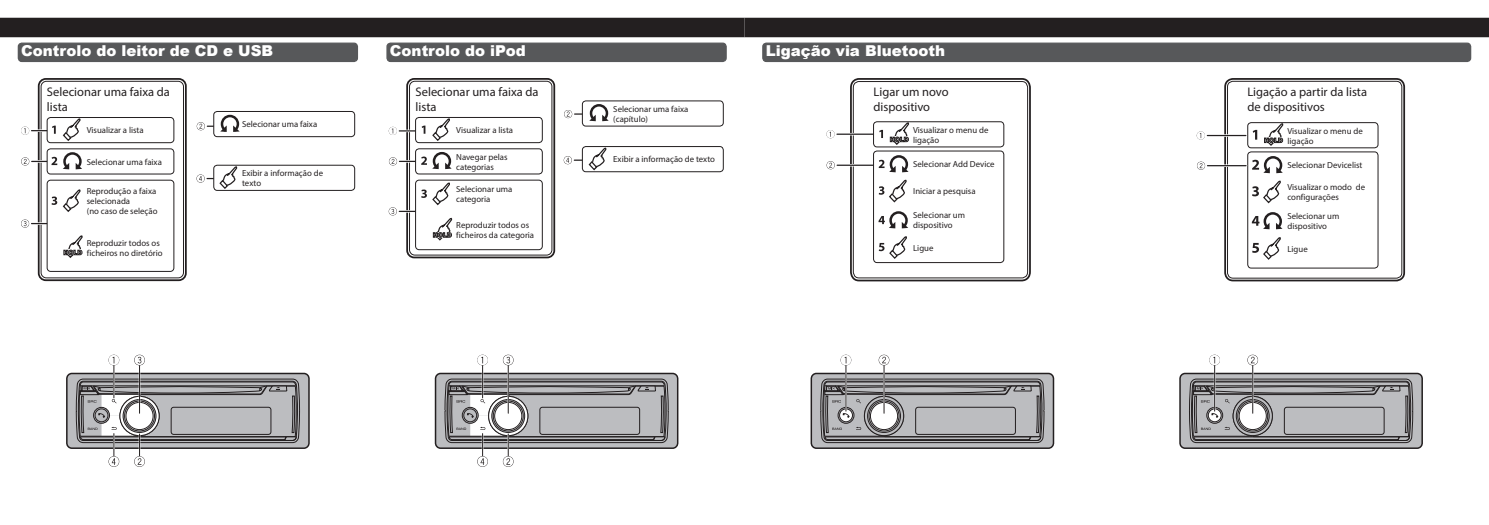
<style>
.page{position:relative;width:1489px;height:525px;background:#fff}
.page>*{position:absolute;margin:0;border:0;box-sizing:border-box;transform-origin:0 0}
.L2{font:900 15px "Arial";color:#fff}
.L3{font:12.5px/15px "Myriad Pro";color:#231f20}
.Ill_B{font:8.75px/10px "Myriad Pro";color:#231f20}
</style>
<div class="page">
<div style="left:0;top:18px;width:1488px;height:19px;background:#231f20"></div>
<div style="left:406px;top:78px;width:149px;height:180px;border:2px solid #231f20;border-radius:7px"></div>
<div style="left:409px;top:81px;width:143px;height:174px;border:1px solid #231f20;border-radius:5px"></div>
<hr style="left:574px;top:159px;width:39px;height:2px;background:#231f20">
<hr style="left:574px;top:113px;width:39px;height:2px;background:#231f20">
<div style="left:582px;top:146px;width:141px;height:26px;background:#fff;border-radius:4px"></div>
<div style="left:582px;top:146px;width:141px;height:26px;border:1px solid #231f20;border-radius:4px"></div>
<div style="left:582px;top:101px;width:141px;height:25px;background:#fff;border-radius:4px"></div>
<div style="left:582px;top:100px;width:141px;height:26px;border:1px solid #231f20;border-radius:4px"></div>
<hr style="left:399px;top:130px;width:39px;height:2px;background:#fff">
<hr style="left:399px;top:130px;width:39px;height:1px;background:#231f20">
<div style="left:415px;top:117px;width:127px;height:25px;background:#fff;border-radius:4px"></div>
<div style="left:415px;top:117px;width:127px;height:26px;border:1px solid #231f20;border-radius:4px"></div>
<hr style="left:399px;top:160px;width:39px;height:2px;background:#fff">
<hr style="left:399px;top:161px;width:39px;height:1px;background:#231f20">
<hr style="left:399px;top:210px;width:39px;height:2px;background:#fff">
<hr style="left:399px;top:211px;width:39px;height:1px;background:#231f20">
<div style="left:415px;top:149px;width:127px;height:25px;background:#fff;border-radius:4px"></div>
<div style="left:415px;top:148px;width:127px;height:26px;border:1px solid #231f20;border-radius:4px"></div>
<div style="left:415px;top:179px;width:127px;height:71px;border:1px solid #231f20;border-radius:4px"></div>
<svg style="left:587px;top:147px;width:20px;height:24px"></svg>
<svg style="left:431px;top:118px;width:20px;height:24px"></svg>
<svg style="left:589px;top:104px;width:20px;height:18px"></svg>
<svg style="left:389px;top:127px;width:8px;height:8px"></svg>
<svg style="left:389px;top:157px;width:8px;height:8px"></svg>
<svg style="left:564px;top:110px;width:8px;height:8px"></svg>
<svg style="left:389px;top:207px;width:8px;height:8px"></svg>
<svg style="left:563px;top:156px;width:9px;height:8px"></svg>
<svg style="left:422px;top:125px;width:3px;height:9px"></svg>
<svg style="left:421px;top:152px;width:31px;height:18px"></svg>
<svg style="left:415px;top:180px;width:127px;height:69px"></svg>
<div style="left:38px;top:78px;width:149px;height:203px;border:2px solid #231f20;border-radius:7px"></div>
<div style="left:41px;top:81px;width:143px;height:197px;border:1px solid #231f20;border-radius:5px"></div>
<hr style="left:207px;top:178px;width:38px;height:1px;background:#231f20">
<hr style="left:207px;top:125px;width:39px;height:2px;background:#231f20">
<div style="left:214px;top:165px;width:140px;height:25px;background:#fff;border-radius:4px"></div>
<div style="left:213px;top:165px;width:142px;height:26px;border:1px solid #231f20;border-radius:4px"></div>
<div style="left:214px;top:111px;width:140px;height:26px;background:#fff;border-radius:4px"></div>
<div style="left:213px;top:111px;width:142px;height:26px;border:1px solid #231f20;border-radius:4px"></div>
<hr style="left:32px;top:222px;width:38px;height:3px;background:#fff">
<hr style="left:32px;top:223px;width:38px;height:1px;background:#231f20">
<hr style="left:32px;top:160px;width:38px;height:3px;background:#fff">
<hr style="left:32px;top:161px;width:38px;height:1px;background:#231f20">
<hr style="left:32px;top:129px;width:38px;height:3px;background:#fff">
<hr style="left:32px;top:130px;width:38px;height:1px;background:#231f20">
<div style="left:47px;top:117px;width:127px;height:26px;background:#fff;border-radius:4px"></div>
<div style="left:47px;top:117px;width:127px;height:26px;border:1px solid #231f20;border-radius:4px"></div>
<div style="left:47px;top:149px;width:127px;height:25px;background:#fff;border-radius:4px"></div>
<div style="left:47px;top:148px;width:127px;height:26px;border:1px solid #231f20;border-radius:4px"></div>
<svg style="left:218px;top:166px;width:20px;height:24px"></svg>
<svg style="left:220px;top:114px;width:20px;height:18px"></svg>
<svg style="left:62px;top:118px;width:20px;height:24px"></svg>
<svg style="left:21px;top:126px;width:8px;height:9px"></svg>
<svg style="left:21px;top:157px;width:8px;height:8px"></svg>
<svg style="left:21px;top:219px;width:8px;height:8px"></svg>
<svg style="left:196px;top:174px;width:9px;height:8px"></svg>
<svg style="left:52px;top:126px;width:4px;height:8px"></svg>
<svg style="left:51px;top:152px;width:31px;height:18px"></svg>
<svg style="left:197px;top:122px;width:8px;height:8px"></svg>
<svg style="left:47px;top:180px;width:127px;height:91px"></svg>
<svg style="left:850px;top:78px;width:181px;height:204px"></svg>
<div style="left:853px;top:81px;width:174px;height:197px;border:1px solid #231f20;border-radius:6px"></div>
<hr style="left:837px;top:164px;width:38px;height:2px;background:#231f20">
<hr style="left:837px;top:133px;width:38px;height:2px;background:#231f20">
<div style="left:873px;top:122px;width:130px;height:25px;background:#fff;border-radius:4px"></div>
<div style="left:873px;top:121px;width:131px;height:26px;border:1px solid #231f20;border-radius:4px"></div>
<div style="left:873px;top:151px;width:130px;height:111px;background:#fff;border-radius:4px"></div>
<div style="left:873px;top:150px;width:131px;height:113px;border:1px solid #231f20;border-radius:4px"></div>
<svg style="left:889px;top:122px;width:21px;height:24px"></svg>
<svg style="left:826px;top:130px;width:8px;height:8px"></svg>
<svg style="left:826px;top:161px;width:8px;height:8px"></svg>
<svg style="left:879px;top:130px;width:4px;height:8px"></svg>
<svg style="left:878px;top:155px;width:31px;height:48px"></svg>
<svg style="left:878px;top:211px;width:30px;height:18px"></svg>
<svg style="left:878px;top:236px;width:29px;height:23px"></svg>
<svg style="left:1224px;top:78px;width:181px;height:204px"></svg>
<div style="left:1227px;top:81px;width:174px;height:197px;border:1px solid #231f20;border-radius:6px"></div>
<div style="left:1247px;top:123px;width:130px;height:25px;background:#fff;border-radius:4px"></div>
<div style="left:1247px;top:122px;width:131px;height:26px;border:1px solid #231f20;border-radius:4px"></div>
<div style="left:1247px;top:152px;width:130px;height:116px;background:#fff;border-radius:4px"></div>
<div style="left:1247px;top:151px;width:131px;height:117px;border:1px solid #231f20;border-radius:4px"></div>
<hr style="left:1207px;top:164px;width:38px;height:3px;background:#fff">
<hr style="left:1207px;top:165px;width:38px;height:1px;background:#231f20">
<hr style="left:1207px;top:134px;width:38px;height:3px;background:#fff">
<hr style="left:1207px;top:135px;width:38px;height:1px;background:#231f20">
<svg style="left:1263px;top:123px;width:21px;height:24px"></svg>
<svg style="left:1196px;top:131px;width:8px;height:8px"></svg>
<svg style="left:1197px;top:161px;width:7px;height:9px"></svg>
<svg style="left:1252px;top:130px;width:5px;height:9px"></svg>
<svg style="left:1252px;top:156px;width:31px;height:48px"></svg>
<svg style="left:1251px;top:212px;width:32px;height:48px"></svg>
<div style="left:18px;top:43px;width:339px;height:18px;background:#57585a;border-radius:4px"></div>
<div style="left:18px;top:43px;width:340px;height:19px;border:1px solid #57585a;border-radius:4px"></div>
<div style="left:387px;top:43px;width:339px;height:18px;background:#57585a;border-radius:4px"></div>
<div style="left:386px;top:43px;width:340px;height:19px;border:1px solid #57585a;border-radius:4px"></div>
<div style="left:762px;top:43px;width:708px;height:18px;background:#57585a;border-radius:4px"></div>
<div style="left:762px;top:43px;width:708px;height:19px;border:1px solid #57585a;border-radius:4px"></div>
<svg style="left:66px;top:354px;width:244px;height:112px"></svg>
<svg style="left:434px;top:354px;width:245px;height:112px"></svg>
<svg style="left:810px;top:354px;width:244px;height:95px"></svg>
<svg style="left:1179px;top:354px;width:244px;height:95px"></svg>
<p class="L2" style="left:21px;top:40px;width:253px">Controlo do leitor de CD e USB</p>
<p class="L2" style="left:390px;top:40px;width:137px">Controlo do iPod</p>
<p class="L2" style="left:765px;top:40px;width:181px">Ligação via Bluetooth</p>
<p class="L3" style="left:47px;top:84px;width:124px">Selecionar uma faixa da lista</p>
<p class="L3" style="left:415px;top:84px;width:124px">Selecionar uma faixa da lista</p>
<p class="L3" style="left:873px;top:84px;width:76px">Ligar um novo dispositivo</p>
<p class="L3" style="left:1247px;top:84px;width:121px">Ligação a partir da lista de dispositivos</p>
<p class="Ill_B" style="left:613px;top:104px;width:77px">Selecionar uma faixa (capítulo)</p>
<p class="Ill_B" style="left:242px;top:119px;width:77px">Selecionar uma faixa</p>
<p class="Ill_B" style="left:87px;top:125px;width:58px">Visualizar a lista</p>
<p class="Ill_B" style="left:456px;top:125px;width:58px">Visualizar a lista</p>
<p class="Ill_B" style="left:913px;top:124px;width:77px">Visualizar o menu de ligação</p>
<p class="Ill_B" style="left:1287px;top:125px;width:77px">Visualizar o menu de ligação</p>
<p class="Ill_B" style="left:87px;top:156px;width:77px">Selecionar uma faixa</p>
<p class="Ill_B" style="left:456px;top:151px;width:53px">Navegar pelas categorias</p>
<p class="Ill_B" style="left:913px;top:159px;width:83px">Selecionar Add Device</p>
<p class="Ill_B" style="left:1287px;top:160px;width:76px">Selecionar Devicelist</p>
<p class="Ill_B" style="left:87px;top:186px;width:72px">Reprodução a faixa selecionada<br>(no caso de seleção</p>
<p class="Ill_B" style="left:456px;top:184px;width:58px">Selecionar uma categoria</p>
<p class="Ill_B" style="left:913px;top:185px;width:64px">Iniciar a pesquisa</p>
<p class="Ill_B" style="left:1287px;top:182px;width:79px">Visualizar o modo de configurações</p>
<p class="Ill_B" style="left:613px;top:154px;width:103px">Exibir a informação de texto</p>
<p class="Ill_B" style="left:242px;top:168px;width:82px">Exibir a informação de texto</p>
<p class="Ill_B" style="left:913px;top:210px;width:53px">Selecionar um dispositivo</p>
<p class="Ill_B" style="left:1287px;top:211px;width:53px">Selecionar um dispositivo</p>
<p class="Ill_B" style="left:913px;top:243px;width:22px">Ligue</p>
<p class="Ill_B" style="left:1287px;top:243px;width:22px">Ligue</p>
<p class="Ill_B" style="left:456px;top:220px;width:79px">Reproduzir todos os ficheiros da categoria</p>
<p class="Ill_B" style="left:87px;top:237px;width:77px">Reproduzir todos os ficheiros no diretório</p>
</div>
